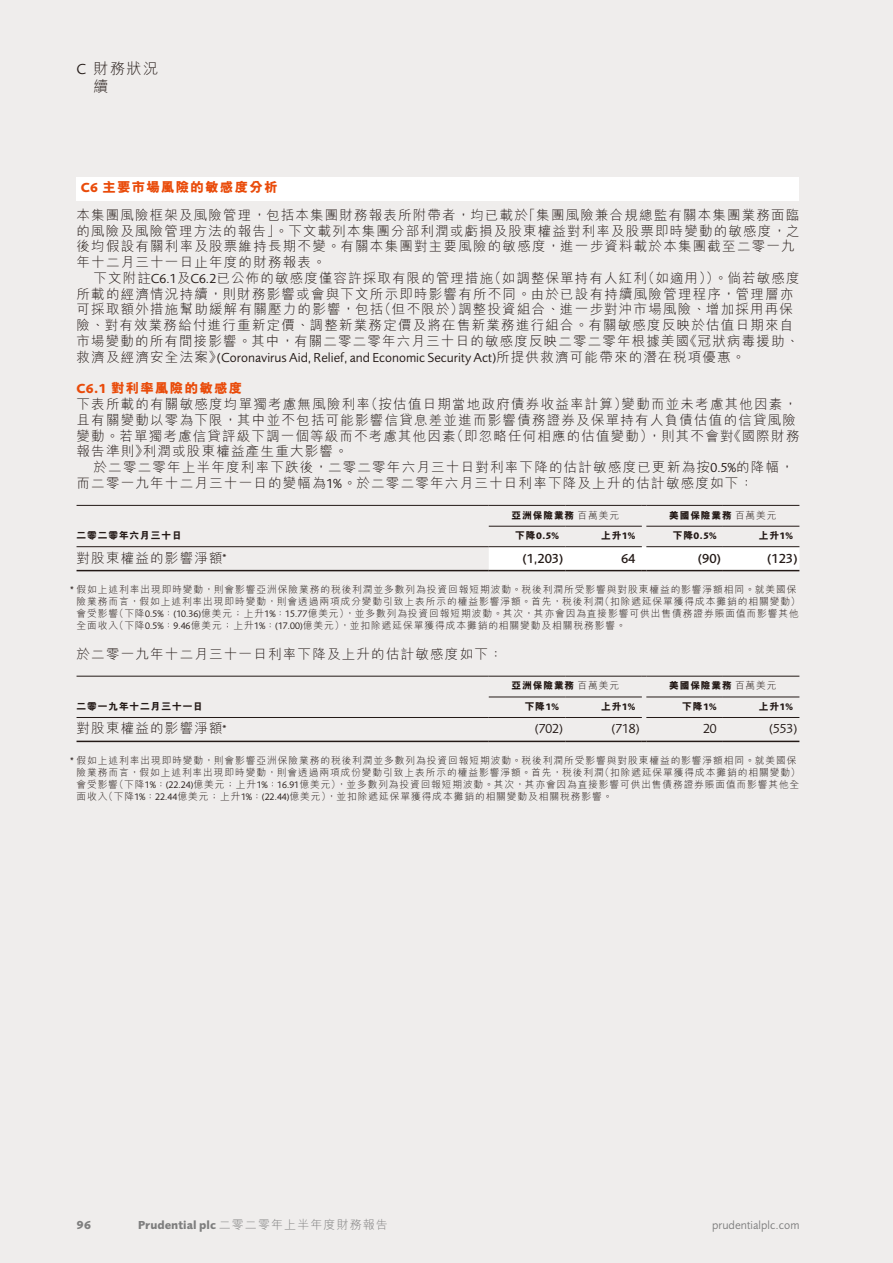
<style>
.page{position:relative;width:893px;height:1263px;background:#efedec}
.page>*{position:absolute;margin:0;border:0;box-sizing:border-box;transform-origin:0 0}
.t1{font:300 15px/18px "M Hei HK";color:#231916}
.t2{font:300 13.5px/15.8px "M Hei HK";letter-spacing:.09em;color:#231916}
.t3{font:13.5px "Pru Sans OT2";color:#231916}
.t4{font:500 13.5px "Pru Sans OT2";letter-spacing:-.01em;color:#231916}
.t5{font:700 12px "Pru Sans OT2";color:#7e7e7e}
.t6{font:12px "Pru Sans OT2";color:#7e7e7e}
.t7{font:300 9.75px/12px "M Hei HK";letter-spacing:.09em;color:#231916}
.t8{font:800 9.75px "M Hei HK";letter-spacing:.09em;color:#231916}
.t9{font:700 9.75px "Pru Sans OT2";color:#231916}
.s1{font-family:"Pru Sans OT2";font-weight:400}
.s2{font-family:"Pru Sans OT2";font-weight:700;color:#e94b0a}
.s3{font-weight:800;color:#e94b0a}
.s4{font-family:"M Hei HK";font-weight:300}
.s5{font-weight:300}
.s6{font-family:"M Hei HK";font-weight:800}
.s7{font-family:"Pru Sans OT2";font-weight:700}
.s8{font-family:"Pru Sans OT2";font-weight:400;font-size:10.5px}
</style>
<div class="page">
<div style="left:77px;top:177px;width:722px;height:23px;background:#fff"></div>
<hr style="left:489px;top:526px;width:76px;height:1px;background:#231916">
<hr style="left:565px;top:526px;width:77px;height:1px;background:#231916">
<hr style="left:646px;top:526px;width:77px;height:1px;background:#231916">
<hr style="left:723px;top:526px;width:76px;height:1px;background:#231916">
<hr style="left:489px;top:505px;width:76px;height:1px;background:#231916">
<hr style="left:565px;top:505px;width:77px;height:1px;background:#231916">
<hr style="left:646px;top:505px;width:77px;height:1px;background:#231916">
<hr style="left:723px;top:505px;width:76px;height:1px;background:#231916">
<hr style="left:489px;top:546px;width:76px;height:1px;background:#231916">
<hr style="left:565px;top:546px;width:77px;height:1px;background:#231916">
<hr style="left:646px;top:546px;width:77px;height:1px;background:#231916">
<hr style="left:723px;top:546px;width:76px;height:1px;background:#231916">
<hr style="left:77px;top:505px;width:412px;height:1px;background:#231916">
<hr style="left:77px;top:546px;width:412px;height:1px;background:#231916">
<hr style="left:77px;top:570px;width:412px;height:1px;background:#231916">
<svg style="left:489px;top:547px;width:310px;height:24px;background:#f7f6f6"></svg>
<hr style="left:646px;top:570px;width:77px;height:1px;background:#231916">
<hr style="left:723px;top:570px;width:76px;height:1px;background:#231916">
<hr style="left:489px;top:697px;width:76px;height:1px;background:#231916">
<hr style="left:565px;top:697px;width:77px;height:1px;background:#231916">
<hr style="left:646px;top:697px;width:77px;height:1px;background:#231916">
<hr style="left:723px;top:697px;width:76px;height:1px;background:#231916">
<hr style="left:489px;top:676px;width:76px;height:1px;background:#231916">
<hr style="left:565px;top:676px;width:77px;height:1px;background:#231916">
<hr style="left:646px;top:676px;width:77px;height:1px;background:#231916">
<hr style="left:723px;top:676px;width:76px;height:1px;background:#231916">
<hr style="left:489px;top:717px;width:76px;height:1px;background:#231916">
<hr style="left:565px;top:717px;width:77px;height:1px;background:#231916">
<hr style="left:646px;top:717px;width:77px;height:1px;background:#231916">
<hr style="left:723px;top:717px;width:76px;height:1px;background:#231916">
<hr style="left:77px;top:676px;width:412px;height:1px;background:#231916">
<hr style="left:77px;top:717px;width:412px;height:1px;background:#231916">
<hr style="left:77px;top:741px;width:412px;height:1px;background:#231916">
<hr style="left:489px;top:741px;width:76px;height:1px;background:#231916">
<hr style="left:565px;top:741px;width:77px;height:1px;background:#231916">
<hr style="left:646px;top:741px;width:77px;height:1px;background:#231916">
<hr style="left:723px;top:741px;width:76px;height:1px;background:#231916">
<p class="t1" style="left:94px;top:59px;width:66px;text-indent:-17px"><span class="s1">C</span> 財務狀況續</p>
<p class="t2" style="left:77px;top:173px;width:724px;line-height:27.6px;text-indent:4px"><span class="s2">C6</span> <span class="s3">主要市場風險的敏感度分析<br></span>本集團風險框架及風險管理，包括本集團財務報表所附帶者，均已載於「集團風險兼合規總監有關本集團業務面臨</p>
<p class="t2" style="left:77px;top:222px;width:724px">的風險及風險管理方法的報告」。下文載列本集團分部利潤或虧損及股東權益對利率及股票即時變動的敏感度，之後均假設有關利率及股票維持長期不變。有關本集團對主要風險的敏感度，進一步資料載於本集團截至二零一九年十二月三十一日止年度的財務報表。</p>
<p class="t2" style="left:77px;top:270px;width:724px;text-indent:17px">下文附註<span class="s1">C6.1</span>及<span class="s1">C6.2</span>已公佈的敏感度僅容許採取有限的管理措施（如調整保單持有人紅利（如適用））。倘若敏感度所載的經濟情況持續，則財務影響或會與下文所示即時影響有所不同。由於已設有持續風險管理程序，管理層亦可採取額外措施幫助緩解有關壓力的影響，包括（但不限於）調整投資組合、進一步對沖市場風險、增加採用再保險、對有效業務給付進行重新定價、調整新業務定價及將在售新業務進行組合。有關敏感度反映於估值日期來自市場變動的所有間接影響。其中，有關二零二零年六月三十日的敏感度反映二零二零年根據美國《冠狀病毒援助、</p>
<p class="t3" style="left:77px;top:349px;width:670px"><span class="s4">救濟及經濟安全法案》</span>(Coronavirus Aid, Relief, and Economic Security Act)<span class="s4">所提供救濟可能帶來的潛在稅項優惠。</span></p>
<p class="t2" style="left:77px;top:380px;width:724px"><span class="s2">C6.1</span> <span class="s3">對利率風險的敏感度<br></span>下表所載的有關敏感度均單獨考慮無風險利率（按估值日期當地政府債券收益率計算）變動而並未考慮其他因素，且有關變動以零為下限，其中並不包括可能影響信貸息差並進而影響債務證券及保單持有人負債估值的信貸風險變動。若單獨考慮信貸評級下調一個等級而不考慮其他因素（即忽略任何相應的估值變動），則其不會對《國際財務報告準則》利潤或股東權益產生重大影響。</p>
<p class="t2" style="left:77px;top:459px;width:719px;text-indent:17px">於二零二零年上半年度利率下跌後，二零二零年六月三十日對利率下降的估計敏感度已更新為按<span class="s1">0.5%</span>的降幅，而二零一九年十二月三十一日的變幅為<span class="s1">1%</span>。於二零二零年六月三十日利率下降及上升的估計敏感度如下：</p>
<p class="t8" style="left:77px;top:529px;width:107px">二零二零年六月三十日</p>
<p class="t8" style="left:511px;top:508px;width:109px">亞洲保險業務<span class="s5">百萬美元</span></p>
<p class="t8" style="left:669px;top:508px;width:109px">美國保險業務<span class="s5">百萬美元</span></p>
<p class="t9" style="left:515px;top:530px;width:45px"><span class="s6">下降</span>0.5%</p>
<p class="t8" style="left:601px;top:529px;width:36px">上升<span class="s7">1%</span></p>
<p class="t9" style="left:673px;top:530px;width:45px"><span class="s6">下降</span>0.5%</p>
<p class="t8" style="left:759px;top:529px;width:36px">上升<span class="s7">1%</span></p>
<p class="t2" style="left:77px;top:549px;width:153px">對股東權益的影響淨額<span class="s8">*</span></p>
<p class="t4" style="left:522px;top:550px;width:43px">(1,203)</p>
<p class="t4" style="left:621px;top:550px;width:16px">64</p>
<p class="t4" style="left:698px;top:550px;width:25px">(90)</p>
<p class="t4" style="left:767px;top:550px;width:32px">(123)</p>
<p class="t7" style="left:77px;top:583px;width:725px;text-indent:-6px"><span class="s1">*</span> 假如上述利率出現即時變動，則會影響亞洲保險業務的稅後利潤並多數列為投資回報短期波動。稅後利潤所受影響與對股東權益的影響淨額相同。就美國保險業務而言，假如上述利率出現即時變動，則會透過兩項成分變動引致上表所示的權益影響淨額。首先，稅後利潤（扣除遞延保單獲得成本攤銷的相關變動）會受影響（下降<span class="s1">0.5%</span>：<span class="s1">(10.36)</span>億美元；上升<span class="s1">1%</span>：<span class="s1">15.77</span>億美元），並多數列為投資回報短期波動。其次，其亦會因為直接影響可供出售債務證券賬面值而影響其他全面收入（下降<span class="s1">0.5%</span>：<span class="s1">9.46</span>億美元；上升<span class="s1">1%</span>：<span class="s1">(17.00)</span>億美元），並扣除遞延保單獲得成本攤銷的相關變動及相關稅務影響。</p>
<p class="t2" style="left:77px;top:645px;width:428px">於二零一九年十二月三十一日利率下降及上升的估計敏感度如下：</p>
<p class="t8" style="left:77px;top:700px;width:128px">二零一九年十二月三十一日</p>
<p class="t8" style="left:511px;top:679px;width:109px">亞洲保險業務<span class="s5">百萬美元</span></p>
<p class="t8" style="left:669px;top:679px;width:109px">美國保險業務<span class="s5">百萬美元</span></p>
<p class="t8" style="left:525px;top:700px;width:36px">下降<span class="s7">1%</span></p>
<p class="t8" style="left:601px;top:700px;width:36px">上升<span class="s7">1%</span></p>
<p class="t8" style="left:682px;top:700px;width:36px">下降<span class="s7">1%</span></p>
<p class="t8" style="left:759px;top:700px;width:36px">上升<span class="s7">1%</span></p>
<p class="t2" style="left:77px;top:720px;width:153px">對股東權益的影響淨額<span class="s8">*</span></p>
<p class="t3" style="left:535px;top:721px;width:30px">(702)</p>
<p class="t3" style="left:611px;top:721px;width:30px">(718)</p>
<p class="t3" style="left:703px;top:721px;width:15px">20</p>
<p class="t3" style="left:769px;top:721px;width:30px">(553)</p>
<p class="t7" style="left:77px;top:754px;width:725px;text-indent:-6px"><span class="s1">*</span> 假如上述利率出現即時變動，則會影響亞洲保險業務的稅後利潤並多數列為投資回報短期波動。稅後利潤所受影響與對股東權益的影響淨額相同。就美國保險業務而言，假如上述利率出現即時變動，則會透過兩項成份變動引致上表所示的權益影響淨額。首先，稅後利潤（扣除遞延保單獲得成本攤銷的相關變動）會受影響（下降<span class="s1">1%</span>：<span class="s1">(22.24)</span>億美元；上升<span class="s1">1%</span>：<span class="s1">16.91</span>億美元），並多數列為投資回報短期波動。其次，其亦會因為直接影響可供出售債務證券賬面值而影響其他全面收入（下降<span class="s1">1%</span>：<span class="s1">22.44</span>億美元；上升<span class="s1">1%</span>：<span class="s1">(22.44)</span>億美元），並扣除遞延保單獲得成本攤銷的相關變動及相關稅務影響。</p>
<p class="t5" style="left:77px;top:1218px;width:16px">96</p>
<p class="t5" style="left:138px;top:1218px;width:251px">Prudential plc <span class="s4">二零二零年上半年度財務報告</span></p>
<p class="t6" style="left:712px;top:1218px;width:89px">prudentialplc.com</p>
</div>
